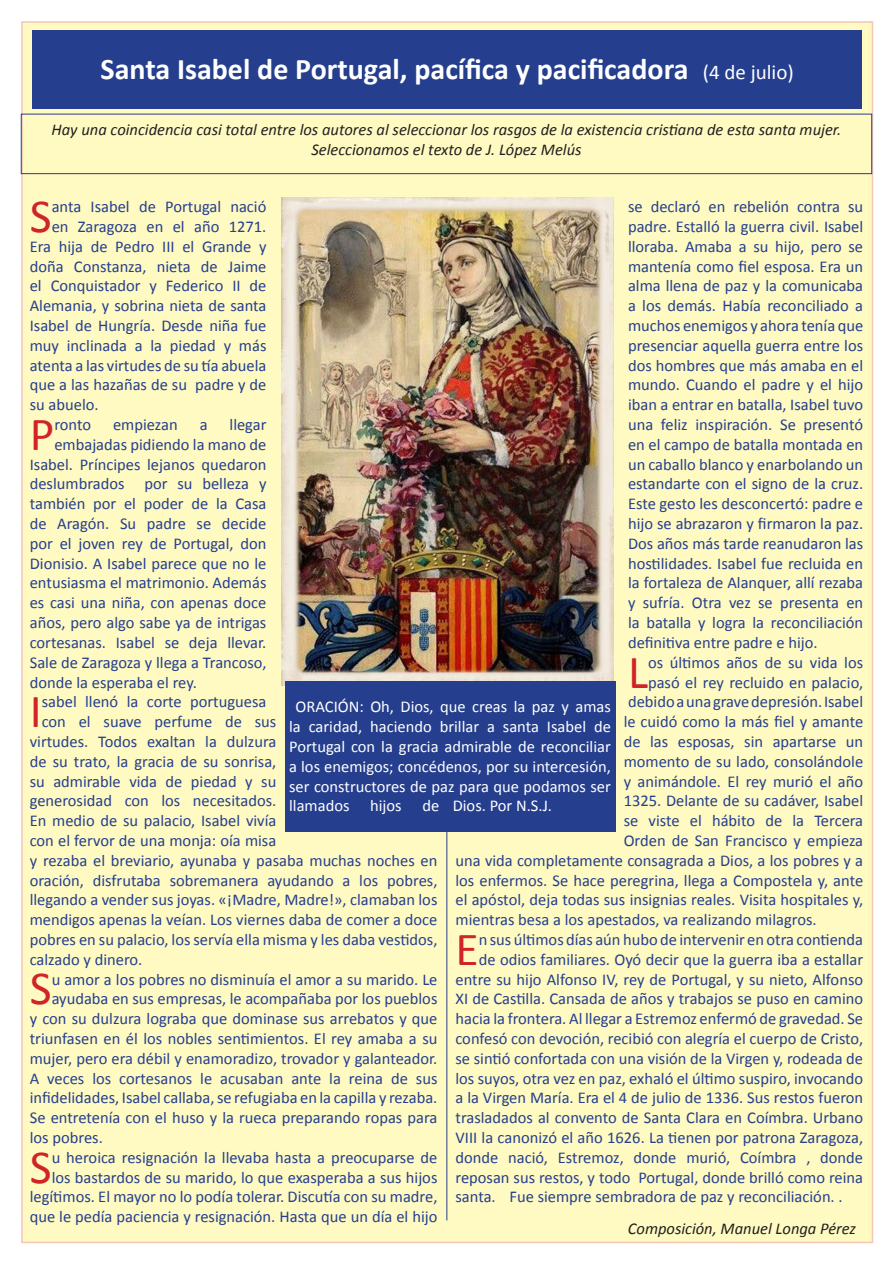
<style>
.page{position:relative;width:893px;height:1263px;background:#fff}
.page>*{position:absolute;margin:0;border:0;box-sizing:border-box;transform-origin:0 0}
.t1{font:47.7px "Calibri";color:#d1232a}
.t2{font:700 30px "Calibri";color:#fff}
.t3{font:16.5px/19.8px "Calibri";color:#253f8e;text-align:right}
.t4{font:16.5px/19.8px "Calibri";color:#fff;text-align:justify}
.t5{font:italic 16.5px "Calibri";color:#231f20}
.s1{font-weight:400;font-size:21px}
</style>
<div class="page">
<div style="left:21px;top:21px;width:852px;height:1222px;background:#fffac1;border:2px solid #f2c5b4"></div>
<div style="left:33px;top:30px;width:829px;height:79px;background:#253f8e"></div>
<img style="left:282px;top:197px;width:331px;height:488px">
<div style="left:285px;top:681px;width:330px;height:150px;background:#253f8e"></div>
<hr style="left:446px;top:816px;width:1px;height:404px;background:#253f8e">
<div style="left:21px;top:114px;width:851px;height:60px;border:1px solid #253f8e"></div>
<p class="t2" style="left:101px;top:50px;width:695px">Santa Isabel de Portugal, pacífica y pacificadora <span class="s1">(4 de julio)</span></p>
<p class="t5" style="left:52px;top:119px;width:791px">Hay una coincidencia casi total entre los autores al seleccionar los rasgos de la existencia cristiana de esta santa mujer.</p>
<p class="t5" style="left:311px;top:138px;width:272px">Seleccionamos el texto de J. López Melús</p>
<p class="t1" style="left:30px;top:186px;width:23px">S</p>
<p class="t3" style="left:52px;top:197px;width:216px">anta Isabel de Portugal nació</p>
<p class="t3" style="left:628px;top:197px;width:237px;text-align:justify">se declaró en rebelión contra su padre. Estalló la guerra civil. Isabel lloraba. Amaba a su hijo, pero se mantenía como fiel esposa. Era un alma llena de paz y la comunicaba a los demás. Había reconciliado a muchos enemigos y ahora tenía que presenciar aquella guerra entre los dos hombres que más amaba en el mundo. Cuando el padre y el hijo iban a entrar en batalla, Isabel tuvo una feliz inspiración. Se presentó en el campo de batalla montada en un caballo blanco y enarbolando un estandarte con el signo de la cruz.<br>Este gesto les desconcertó: padre e hijo se abrazaron y firmaron la paz.<br>Dos años más tarde reanudaron las hostilidades. Isabel fue recluida en la fortaleza de Alanquer, allí rezaba y sufría. Otra vez se presenta en la batalla y logra la reconciliación definitiva entre padre e hijo.</p>
<p class="t1" style="left:628px;top:641px;width:22px">L</p>
<p class="t3" style="left:648px;top:652px;width:217px">os últimos años de su vida los</p>
<p class="t3" style="left:52px;top:217px;width:216px">en Zaragoza en el año 1271.</p>
<p class="t3" style="left:30px;top:236px;width:238px">Era hija de Pedro III el Grande y</p>
<p class="t3" style="left:30px;top:256px;width:238px">doña Constanza, nieta de Jaime</p>
<p class="t3" style="left:30px;top:276px;width:238px">el Conquistador y Federico II de</p>
<p class="t3" style="left:30px;top:296px;width:238px">Alemania, y sobrina nieta de santa</p>
<p class="t3" style="left:30px;top:316px;width:238px">Isabel de Hungría. Desde niña fue</p>
<p class="t3" style="left:30px;top:335px;width:238px">muy inclinada a la piedad y más</p>
<p class="t3" style="left:30px;top:355px;width:238px">atenta a las virtudes de su tía abuela</p>
<p class="t3" style="left:30px;top:375px;width:238px">que a las hazañas de su padre y de</p>
<p class="t3" style="left:30px;top:395px;width:70px">su abuelo.</p>
<p class="t1" style="left:30px;top:404px;width:26px">P</p>
<p class="t3" style="left:54px;top:415px;width:38px">ronto</p>
<p class="t3" style="left:113px;top:415px;width:66px">empiezan</p>
<p class="t3" style="left:200px;top:415px;width:9px">a</p>
<p class="t3" style="left:230px;top:415px;width:38px">llegar</p>
<p class="t3" style="left:54px;top:434px;width:214px">embajadas pidiendo la mano de</p>
<p class="t3" style="left:30px;top:454px;width:238px">Isabel. Príncipes lejanos quedaron</p>
<p class="t3" style="left:30px;top:474px;width:238px">deslumbrados por su belleza y</p>
<p class="t3" style="left:30px;top:494px;width:238px">también por el poder de la Casa</p>
<p class="t3" style="left:30px;top:514px;width:238px">de Aragón. Su padre se decide</p>
<p class="t3" style="left:30px;top:533px;width:238px">por el joven rey de Portugal, don</p>
<p class="t3" style="left:30px;top:553px;width:238px">Dionisio. A Isabel parece que no le</p>
<p class="t3" style="left:30px;top:573px;width:238px">entusiasma el matrimonio. Además</p>
<p class="t3" style="left:30px;top:593px;width:238px">es casi una niña, con apenas doce</p>
<p class="t3" style="left:30px;top:613px;width:238px">años, pero algo sabe ya de intrigas</p>
<p class="t3" style="left:30px;top:632px;width:238px">cortesanas. Isabel se deja llevar.</p>
<p class="t3" style="left:30px;top:652px;width:238px">Sale de Zaragoza y llega a Trancoso,</p>
<p class="t3" style="left:30px;top:672px;width:169px">donde la esperaba el rey.</p>
<p class="t1" style="left:30px;top:681px;width:14px">I</p>
<p class="t3" style="left:42px;top:692px;width:226px">sabel llenó la corte portuguesa</p>
<p class="t3" style="left:648px;top:672px;width:217px">pasó el rey recluido en palacio,</p>
<p class="t3" style="left:628px;top:692px;width:237px">debido a una grave depresión. Isabel</p>
<p class="t3" style="left:624px;top:712px;width:241px">le cuidó como la más fiel y amante</p>
<p class="t3" style="left:624px;top:731px;width:241px">de las esposas, sin apartarse un</p>
<p class="t3" style="left:624px;top:751px;width:241px">momento de su lado, consolándole</p>
<p class="t3" style="left:624px;top:771px;width:241px">y animándole. El rey murió el año</p>
<p class="t3" style="left:624px;top:791px;width:241px">1325. Delante de su cadáver, Isabel</p>
<p class="t3" style="left:624px;top:811px;width:241px">se viste el hábito de la Tercera</p>
<p class="t3" style="left:624px;top:830px;width:241px">Orden de San Francisco y empieza</p>
<p class="t3" style="left:455px;top:850px;width:409px">una vida completamente consagrada a Dios, a los pobres y a</p>
<p class="t3" style="left:455px;top:870px;width:409px">los enfermos. Se hace peregrina, llega a Compostela y, ante</p>
<p class="t3" style="left:455px;top:890px;width:409px">el apóstol, deja todas sus insignias reales. Visita hospitales y,</p>
<p class="t3" style="left:455px;top:910px;width:363px">mientras besa a los apestados, va realizando milagros.</p>
<p class="t1" style="left:455px;top:919px;width:25px">E</p>
<p class="t3" style="left:479px;top:929px;width:386px">n sus últimos días aún hubo de intervenir en otra contienda</p>
<p class="t4" style="left:289px;top:697px;width:323px;text-indent:6px">ORACIÓN: Oh, Dios, que creas la paz y amas la caridad, haciendo brillar a santa Isabel de Portugal con la gracia admirable de reconciliar a los enemigos; concédenos, por su intercesión, ser constructores de paz para que podamos ser llamados</p>
<p class="t3" style="left:42px;top:712px;width:236px">con el suave perfume de sus</p>
<p class="t3" style="left:30px;top:731px;width:248px">virtudes. Todos exaltan la dulzura</p>
<p class="t3" style="left:30px;top:751px;width:248px">de su trato, la gracia de su sonrisa,</p>
<p class="t3" style="left:30px;top:771px;width:248px">su admirable vida de piedad y su</p>
<p class="t3" style="left:30px;top:791px;width:248px">generosidad con los necesitados.</p>
<p class="t3" style="left:30px;top:811px;width:248px">En medio de su palacio, Isabel vivía</p>
<p class="t3" style="left:30px;top:830px;width:248px">con el fervor de una monja: oía misa</p>
<p class="t3" style="left:30px;top:850px;width:409px">y rezaba el breviario, ayunaba y pasaba muchas noches en</p>
<p class="t3" style="left:30px;top:870px;width:409px">oración, disfrutaba sobremanera ayudando a los pobres,</p>
<p class="t3" style="left:30px;top:890px;width:409px">llegando a vender sus joyas. «¡Madre, Madre!», clamaban los</p>
<p class="t3" style="left:30px;top:910px;width:409px">mendigos apenas la veían. Los viernes daba de comer a doce</p>
<p class="t3" style="left:30px;top:929px;width:409px">pobres en su palacio, los servía ella misma y les daba vestidos,</p>
<p class="t3" style="left:30px;top:949px;width:114px">calzado y dinero.</p>
<p class="t1" style="left:30px;top:958px;width:23px">S</p>
<p class="t3" style="left:52px;top:969px;width:387px">u amor a los pobres no disminuía el amor a su marido. Le</p>
<p class="t4" style="left:370px;top:796px;width:33px">hijos</p>
<p class="t4" style="left:422px;top:796px;width:131px">de Dios. Por N.S.J.</p>
<p class="t3" style="left:479px;top:949px;width:386px">de odios familiares. Oyó decir que la guerra iba a estallar</p>
<p class="t3" style="left:455px;top:969px;width:409px">entre su hijo Alfonso IV, rey de Portugal, y su nieto, Alfonso</p>
<p class="t3" style="left:455px;top:989px;width:409px">XI de Castilla. Cansada de años y trabajos se puso en camino</p>
<p class="t3" style="left:455px;top:1009px;width:409px">hacia la frontera. Al llegar a Estremoz enfermó de gravedad. Se</p>
<p class="t3" style="left:455px;top:1028px;width:409px">confesó con devoción, recibió con alegría el cuerpo de Cristo,</p>
<p class="t3" style="left:455px;top:1048px;width:409px">se sintió confortada con una visión de la Virgen y, rodeada de</p>
<p class="t3" style="left:455px;top:1068px;width:409px">los suyos, otra vez en paz, exhaló el último suspiro, invocando</p>
<p class="t3" style="left:455px;top:1088px;width:409px">a la Virgen María. Era el 4 de julio de 1336. Sus restos fueron</p>
<p class="t3" style="left:455px;top:1108px;width:409px">trasladados al convento de Santa Clara en Coímbra. Urbano</p>
<p class="t3" style="left:455px;top:1127px;width:409px">VIII la canonizó el año 1626. La tienen por patrona Zaragoza,</p>
<p class="t3" style="left:455px;top:1147px;width:409px">donde nació, Estremoz, donde murió, Coímbra , donde</p>
<p class="t3" style="left:455px;top:1167px;width:409px">reposan sus restos, y todo Portugal, donde brilló como reina</p>
<p class="t3" style="left:455px;top:1187px;width:389px">santa. Fue siempre sembradora de paz y reconciliación. .</p>
<p class="t3" style="left:52px;top:989px;width:387px">ayudaba en sus empresas, le acompañaba por los pueblos</p>
<p class="t3" style="left:30px;top:1009px;width:409px">y con su dulzura lograba que dominase sus arrebatos y que</p>
<p class="t3" style="left:30px;top:1028px;width:409px">triunfasen en él los nobles sentimientos. El rey amaba a su</p>
<p class="t3" style="left:30px;top:1048px;width:409px">mujer, pero era débil y enamoradizo, trovador y galanteador.</p>
<p class="t3" style="left:30px;top:1068px;width:409px">A veces los cortesanos le acusaban ante la reina de sus</p>
<p class="t3" style="left:30px;top:1088px;width:409px">infidelidades, Isabel callaba, se refugiaba en la capilla y rezaba.</p>
<p class="t3" style="left:30px;top:1108px;width:409px">Se entretenía con el huso y la rueca preparando ropas para</p>
<p class="t3" style="left:30px;top:1127px;width:75px">los pobres.</p>
<p class="t1" style="left:30px;top:1136px;width:23px">S</p>
<p class="t3" style="left:30px;top:1147px;width:409px">u heroica resignación la llevaba hasta a preocuparse de los bastardos de su marido, lo que exasperaba a sus hijos legítimos. El mayor no lo podía tolerar. Discutía con su madre, que le pedía paciencia y resignación. Hasta que un día el hijo</p>
<p class="t5" style="left:628px;top:1217px;width:230px">Composición, Manuel Longa Pérez</p>
</div>
